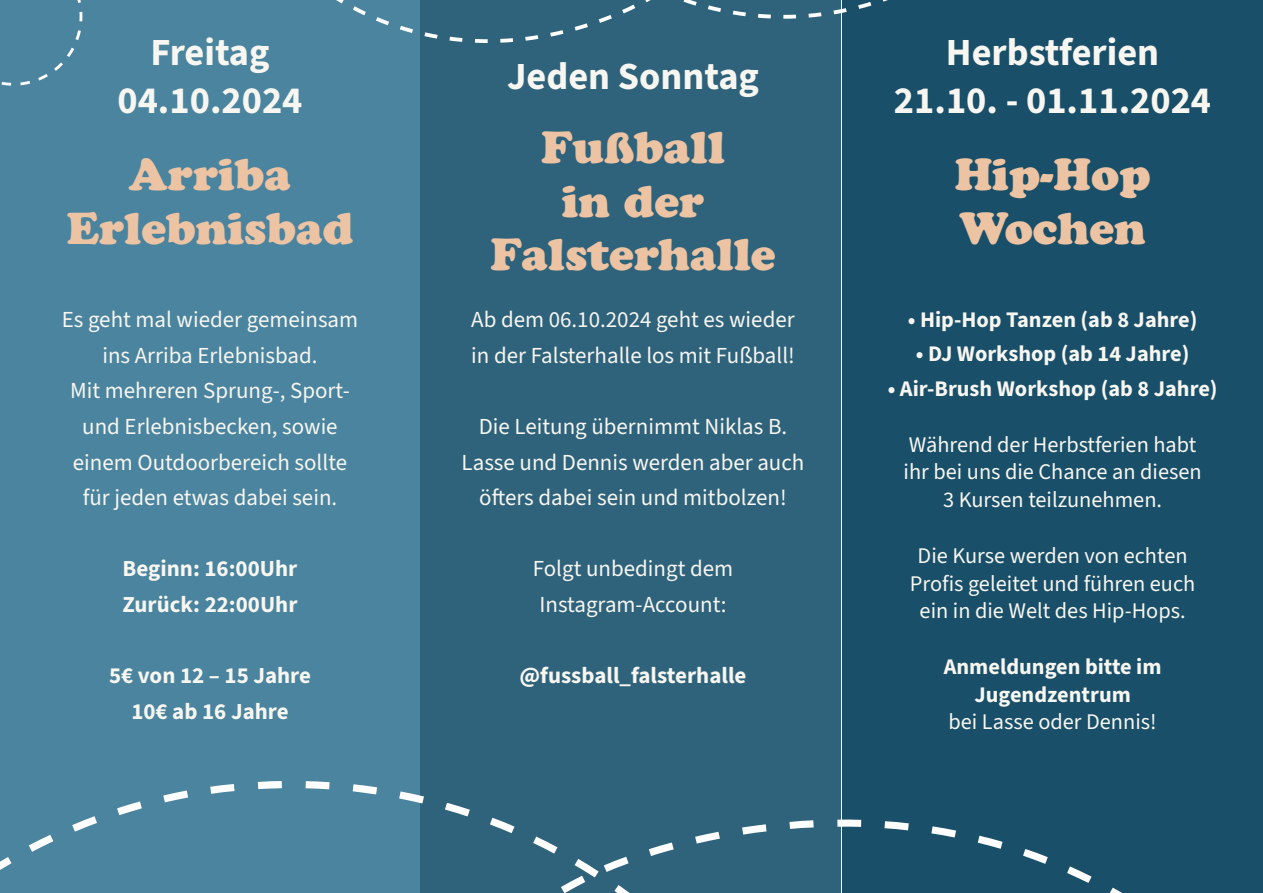
<style>
.page{position:relative;width:1263px;height:893px;background:#fff}
.page>*{position:absolute;margin:0;border:0;box-sizing:border-box;transform-origin:0 0}
.t1{font:44.55px/53.6px "Cooper Black Std";color:#ecc3a3;text-align:center}
.t2{font:700 38.4px/47.7px "Source Sans 3";color:#f7f6f1;text-align:center}
.t3{font:22.95px/35.5px "Source Sans 3";color:#f7f6f1}
.t4{font:700 22.95px/35.5px "Source Sans 3";color:#f7f6f1}
.t5{font:22.35px/27.8px "Source Sans 3";color:#f7f6f1;text-align:center}
.t6{font:700 22.35px/27.8px "Source Sans 3";color:#f7f6f1;text-align:center}
</style>
<div class="page">
<div style="left:0;top:0;width:420px;height:893px;background:#4b849e"></div>
<div style="left:421px;top:0;width:420px;height:893px;background:#2f637b"></div>
<div style="left:842px;top:0;width:421px;height:893px;background:#194f68"></div>
<svg style="left:858px;top:2px;width:13px;height:7px"></svg>
<svg style="left:833px;top:8px;width:14px;height:6px"></svg>
<svg style="left:808px;top:12px;width:13px;height:6px"></svg>
<svg style="left:683px;top:0;width:14px;height:6px"></svg>
<svg style="left:783px;top:15px;width:13px;height:4px"></svg>
<svg style="left:758px;top:14px;width:13px;height:4px"></svg>
<svg style="left:708px;top:5px;width:13px;height:7px"></svg>
<svg style="left:733px;top:11px;width:13px;height:5px"></svg>
<svg style="left:622px;top:5px;width:13px;height:8px"></svg>
<svg style="left:449px;top:37px;width:13px;height:5px"></svg>
<svg style="left:400px;top:26px;width:13px;height:7px"></svg>
<svg style="left:424px;top:32px;width:14px;height:7px"></svg>
<svg style="left:475px;top:39px;width:13px;height:4px"></svg>
<svg style="left:336px;top:0;width:8px;height:3px"></svg>
<svg style="left:353px;top:6px;width:13px;height:9px"></svg>
<svg style="left:376px;top:17px;width:13px;height:8px"></svg>
<svg style="left:599px;top:15px;width:13px;height:8px"></svg>
<svg style="left:575px;top:23px;width:13px;height:8px"></svg>
<svg style="left:550px;top:30px;width:13px;height:7px"></svg>
<svg style="left:525px;top:35px;width:13px;height:6px"></svg>
<svg style="left:500px;top:38px;width:13px;height:5px"></svg>
<svg style="left:117px;top:801px;width:25px;height:14px"></svg>
<svg style="left:210px;top:784px;width:25px;height:10px"></svg>
<svg style="left:258px;top:781px;width:24px;height:8px"></svg>
<svg style="left:306px;top:781px;width:24px;height:8px"></svg>
<svg style="left:163px;top:790px;width:25px;height:12px"></svg>
<svg style="left:353px;top:784px;width:24px;height:10px"></svg>
<svg style="left:399px;top:791px;width:25px;height:12px"></svg>
<svg style="left:490px;top:818px;width:24px;height:15px"></svg>
<svg style="left:445px;top:803px;width:25px;height:13px"></svg>
<svg style="left:649px;top:842px;width:25px;height:14px"></svg>
<svg style="left:72px;top:816px;width:25px;height:16px"></svg>
<svg style="left:978px;top:836px;width:24px;height:13px"></svg>
<svg style="left:29px;top:835px;width:24px;height:17px"></svg>
<svg style="left:0;top:857px;width:12px;height:13px"></svg>
<svg style="left:1067px;top:866px;width:24px;height:17px"></svg>
<svg style="left:1023px;top:849px;width:25px;height:15px"></svg>
<svg style="left:931px;top:826px;width:25px;height:11px"></svg>
<svg style="left:1110px;top:888px;width:12px;height:5px"></svg>
<svg style="left:695px;top:832px;width:25px;height:12px"></svg>
<svg style="left:742px;top:824px;width:24px;height:11px"></svg>
<svg style="left:533px;top:836px;width:97px;height:57px"></svg>
<svg style="left:789px;top:820px;width:25px;height:9px"></svg>
<svg style="left:837px;top:819px;width:24px;height:8px"></svg>
<svg style="left:884px;top:821px;width:25px;height:9px"></svg>
<svg style="left:54px;top:48px;width:20px;height:23px"></svg>
<svg style="left:38px;top:74px;width:10px;height:7px"></svg>
<svg style="left:79px;top:12px;width:3px;height:9px"></svg>
<svg style="left:75px;top:30px;width:6px;height:10px"></svg>
<svg style="left:20px;top:81px;width:10px;height:4px"></svg>
<svg style="left:1px;top:82px;width:10px;height:4px"></svg>
<h2 class="t2" style="left:117px;top:28px;width:187px">Freitag<br>04.10.2024</h2>
<h1 class="t1" style="left:67px;top:148px;width:288px">Arriba<br>Erlebnisbad</h1>
<p class="t3" style="left:62px;top:302px;width:298px;text-align:center">Es geht mal wieder gemeinsam ins Arriba Erlebnisbad.<br>Mit mehreren Sprung-, Sport&shy;und Erlebnisbecken, sowie einem Outdoorbereich sollte für jeden etwas dabei sein.</p>
<p class="t4" style="left:122px;top:551px;width:177px">Beginn: 16:00Uhr<br>Zurück: 22:00Uhr</p>
<p class="t4" style="left:109px;top:657px;width:204px;text-align:center">5€ von 12 – 15 Jahre<br>10€ ab 16 Jahre</p>
<h2 class="t2" style="left:507px;top:52px;width:254px">Jeden Sonntag</h2>
<h1 class="t1" style="left:490px;top:121px;width:287px">Fußball<br>in der<br>Falsterhalle</h1>
<p class="t3" style="left:471px;top:302px;width:325px">Ab dem 06.10.2024 geht es wieder in der Falsterhalle los mit Fußball!</p>
<p class="t3" style="left:462px;top:409px;width:344px;text-align:center">Die Leitung übernimmt Niklas B.<br>Lasse und Dennis werden aber auch öfters dabei sein und mitbolzen!</p>
<p class="t3" style="left:533px;top:551px;width:202px">Folgt unbedingt dem<br>Instagram-Account:</p>
<p class="t4" style="left:520px;top:657px;width:228px">@fussball_falsterhalle</p>
<h2 class="t2" style="left:894px;top:28px;width:319px">Herbstferien<br>21.10. - 01.11.2024</h2>
<h1 class="t1" style="left:955px;top:148px;width:197px;text-align:left">Hip-Hop<br>Wochen</h1>
<p class="t6" style="left:908px;top:305px;width:291px">• Hip-Hop Tanzen (ab 8 Jahre)</p>
<p class="t6" style="left:916px;top:340px;width:275px">• DJ Workshop (ab 14 Jahre)</p>
<p class="t6" style="left:888px;top:375px;width:331px">• Air-Brush Workshop (ab 8 Jahre)</p>
<p class="t5" style="left:903px;top:430px;width:300px">Während der Herbstferien habt ihr bei uns die Chance an diesen<br>3 Kursen teilzunehmen.</p>
<p class="t5" style="left:910px;top:541px;width:287px">Die Kurse werden von echten<br>Profis geleitet und führen euch ein in die Welt des Hip-Hops.</p>
<p class="t6" style="left:944px;top:652px;width:219px">Anmeldungen bitte im<br>Jugendzentrum</p>
<p class="t5" style="left:948px;top:708px;width:210px">bei Lasse oder Dennis!</p>
</div>
